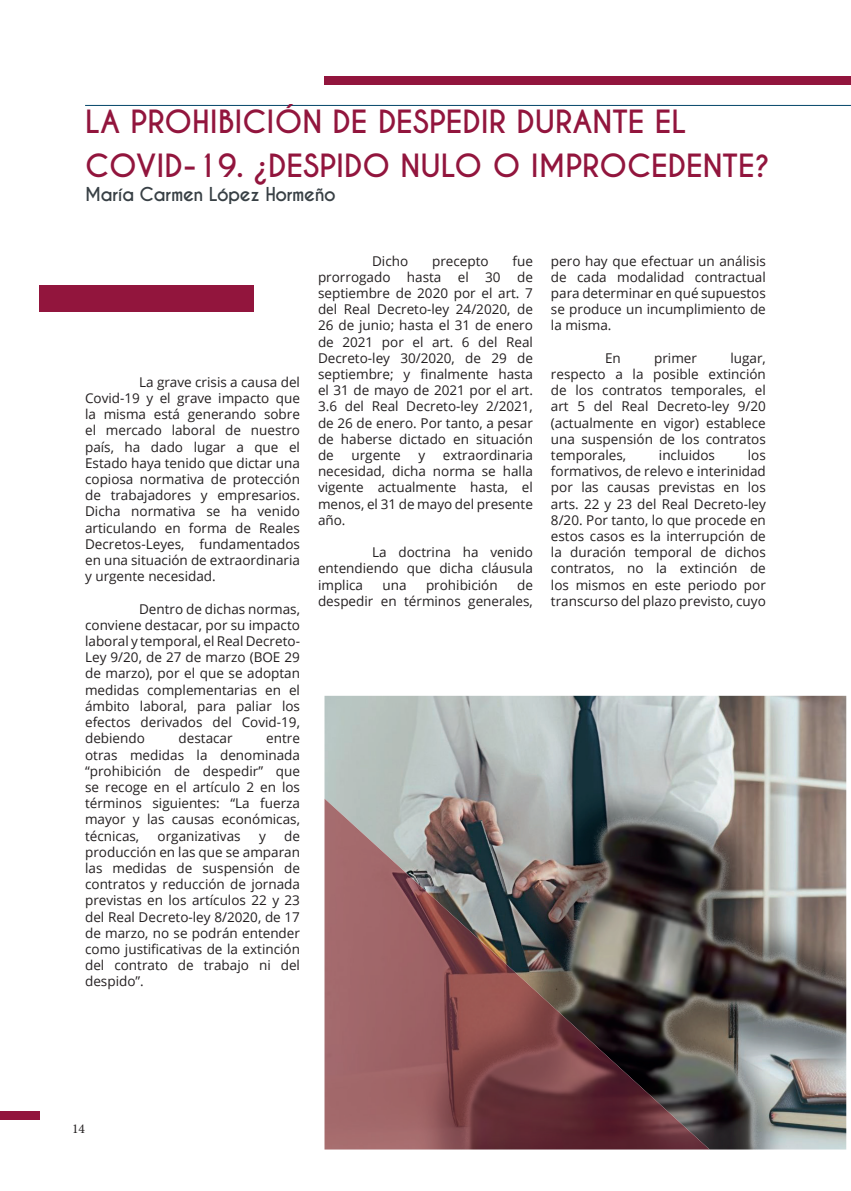
<style>
.page{position:relative;width:851px;height:1191px;background:#fff}
.page>*{position:absolute;margin:0;border:0;box-sizing:border-box;transform-origin:0 0}
.t1{font:700 30px/43.5px "Caviar Dreams";color:#92153d}
.t2{font:700 18px "Caviar Dreams";letter-spacing:-.03em;color:#384045}
.t3{font:13.5px/16.2px "Open Sans";color:#231f20;text-align:justify}
.t4{font:13.5px "Minion Pro";color:#231f20}
</style>
<div class="page">
<img style="left:324px;top:696px;width:522px;height:453px">
<div style="left:324px;top:77px;width:526px;height:8px;background:#92153d"></div>
<div style="left:0;top:1111px;width:39px;height:9px;background:#92153d"></div>
<hr style="left:85px;top:105px;width:765px;height:1px;background:#034669">
<div style="left:39px;top:285px;width:215px;height:26px;background:#92153d"></div>
<img style="left:324px;top:798px;width:385px;height:351px">
<h1 class="t1" style="left:85px;top:101px;width:686px">LA PROHIBICIÓN DE DESPEDIR DURANTE EL<br>COVID-19. ¿DESPIDO NULO O IMPROCEDENTE?</h1>
<h2 class="t2" style="left:85px;top:183px;width:252px">María Carmen López Hormeño</h2>
<p class="t3" style="left:85px;top:373px;width:216px;text-indent:54px">La grave crisis a causa del Covid-19 y el grave impacto que la misma está generando sobre el mercado laboral de nuestro país, ha dado lugar a que el Estado haya tenido que dictar una copiosa normativa de protección de trabajadores y empresarios.<br>Dicha normativa se ha venido articulando en forma de Reales Decretos-Leyes, fundamentados en una situación de extraordinaria y urgente necesidad.</p>
<p class="t3" style="left:85px;top:600px;width:216px;text-indent:54px">Dentro de dichas normas, conviene destacar, por su impacto laboral y temporal, el Real Decreto-Ley 9/20, de 27 de marzo (BOE 29 de marzo), por el que se adoptan medidas complementarias en el ámbito laboral, para paliar los efectos derivados del Covid-19, debiendo</p>
<p class="t3" style="left:178px;top:730px;width:55px">destacar</p>
<p class="t3" style="left:85px;top:730px;width:216px;text-indent:181px">entre otras medidas la denominada “prohibición de despedir” que se recoge en el artículo 2 en los términos siguientes: “La fuerza mayor y las causas económicas, técnicas,</p>
<p class="t3" style="left:85px;top:827px;width:216px;text-indent:199px">de producción en las que se amparan las medidas de suspensión de contratos y reducción de jornada previstas en los artículos 22 y 23 del Real Decreto-ley 8/2020, de 17 de marzo, no se podrán entender como justificativas de la extinción del contrato de trabajo ni del despido”.</p>
<p class="t3" style="left:158px;top:827px;width:84px">organizativas</p>
<p class="t3" style="left:259px;top:827px;width:8px">y</p>
<p class="t3" style="left:318px;top:252px;width:216px;text-indent:194px">fue prorrogado hasta el 30 de septiembre de 2020 por el art. 7 del Real Decreto-ley 24/2020, de 26 de junio; hasta el 31 de enero de 2021 por el art. 6 del Real Decreto-ley 30/2020, de 29 de septiembre; y finalmente hasta el 31 de mayo de 2021 por el art.<br>3.6 del Real Decreto-ley 2/2021, de 26 de enero. Por tanto, a pesar de haberse dictado en situación de</p>
<p class="t3" style="left:372px;top:252px;width:38px">Dicho</p>
<p class="t3" style="left:432px;top:252px;width:58px">precepto</p>
<p class="t3" style="left:318px;top:447px;width:216px;text-indent:125px">extraordinaria necesidad, dicha norma se halla vigente actualmente hasta, el menos, el 31 de mayo del presente año.</p>
<p class="t3" style="left:318px;top:544px;width:216px;text-indent:54px">La doctrina ha venido entendiendo que dicha cláusula implica</p>
<p class="t3" style="left:351px;top:447px;width:51px">urgente</p>
<p class="t3" style="left:418px;top:447px;width:8px">y</p>
<p class="t3" style="left:382px;top:576px;width:26px">una</p>
<p class="t3" style="left:426px;top:576px;width:73px">prohibición</p>
<p class="t3" style="left:318px;top:576px;width:216px;text-align:right">de<br>despedir en términos generales,</p>
<p class="t3" style="left:551px;top:252px;width:216px">pero hay que efectuar un análisis de cada modalidad contractual para determinar en qué supuestos se produce un incumplimiento de la misma.</p>
<p class="t3" style="left:605px;top:349px;width:17px">En</p>
<p class="t3" style="left:654px;top:349px;width:44px">primer</p>
<p class="t3" style="left:551px;top:349px;width:216px;text-indent:179px">lugar, respecto a la posible extinción de los contratos temporales, el art 5 del Real Decreto-ley 9/20 (actualmente en vigor) establece una suspensión de los contratos temporales,</p>
<p class="t3" style="left:551px;top:447px;width:216px;text-indent:197px">los formativos, de relevo e interinidad por las causas previstas en los arts. 22 y 23 del Real Decreto-ley 8/20. Por tanto, lo que procede en estos casos es la interrupción de la duración temporal de dichos contratos, no la extinción de los mismos en este periodo por transcurso del plazo previsto, cuyo</p>
<p class="t3" style="left:658px;top:447px;width:58px">incluidos</p>
<p class="t4" style="left:72px;top:1119px;width:14px">14</p>
</div>
